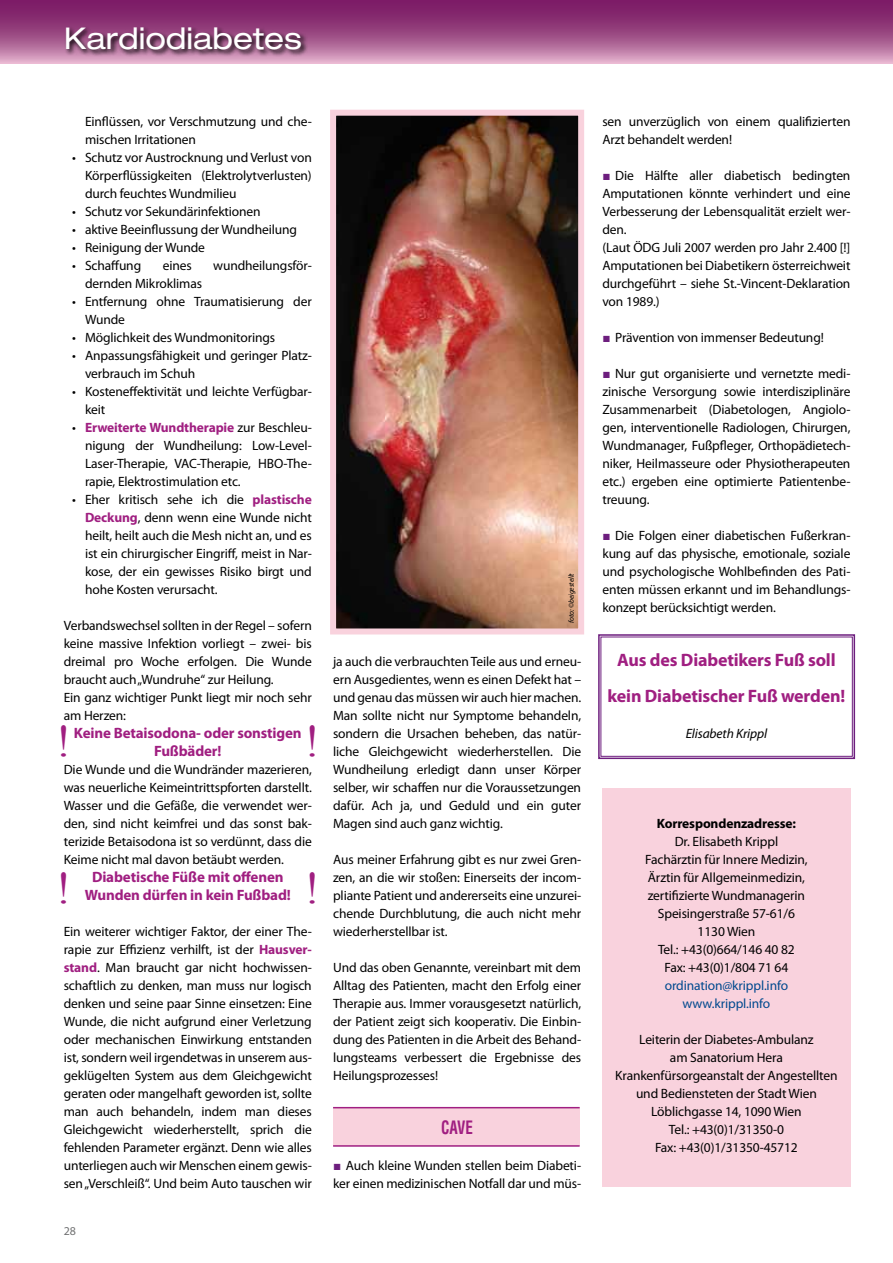
<style>
.page{position:relative;width:893px;height:1263px;background:#fff}
.page>*{position:absolute;margin:0;border:0;box-sizing:border-box;transform-origin:0 0}
.t1{font:45px "Times New Roman";color:#a01f81}
.t2{font:expanded 30px "Helvetica Neue";color:#fff}
.t3{font:700 18px/36px "Myriad Pro";letter-spacing:-.01em;color:#a01f81;text-align:center}
.t4{font:700 condensed 18px "Helvetica";color:#a01f81;scale:.83 1}
.t5{font:700 15px/18px "Myriad Pro";letter-spacing:-.01em;color:#a01f81;text-align:center}
.t6{font:13.5px/18px "Myriad Pro";letter-spacing:-.01em;color:#000;text-align:justify}
.t7{font:italic 13.5px "Myriad Pro";letter-spacing:-.01em;color:#000}
.t8{font:12px "Myriad Pro";color:#707172}
.t9{font:italic 7.5px "Myriad Pro";letter-spacing:-.01em;color:#000}
.s1{font-weight:700;color:#a01f81}
.s2{font-family:"Times New Roman";color:#6d1e7e}
.s3{font-weight:700}
.s4{color:#00498e}
</style>
<div class="page">
<svg style="left:0;top:0;width:893px;height:64px;background:#9f4f88"></svg>
<div style="left:65px;top:26px;width:244px;height:31px;background:#000;opacity:.9"></div>
<div style="left:333px;top:1108px;width:247px;height:38px;background:#f9d2dd"></div>
<hr style="left:333px;top:1107px;width:247px;height:1px;background:#a01f81">
<hr style="left:333px;top:1145px;width:247px;height:2px;background:#a01f81">
<div style="left:602px;top:788px;width:248px;height:399px;background:#f9d2dd"></div>
<svg style="left:598px;top:634px;width:258px;height:126px"></svg>
<img style="left:337px;top:117px;width:240px;height:510px">
<div style="left:330px;top:110px;width:254px;height:524px;border:6px solid #f9d2dd"></div>
<p class="t2" style="left:64px;top:20px;width:240px">Kardiodiabetes</p>
<p class="t6" style="left:85px;top:112px;width:228px">Einflüssen, vor Verschmutzung und che&shy;mischen Irritationen</p>
<p class="t6" style="left:85px;top:148px;width:228px;text-indent:-13px">• Schutz vor Austrocknung und Verlust von Körperflüssigkeiten (Elektrolytverlusten) durch feuchtes Wundmilieu</p>
<p class="t6" style="left:72px;top:202px;width:190px">• Schutz vor Sekundärinfektionen</p>
<p class="t6" style="left:72px;top:220px;width:226px">• aktive Beeinflussung der Wundheilung</p>
<p class="t6" style="left:72px;top:238px;width:134px">• Reinigung der Wunde</p>
<p class="t6" style="left:72px;top:256px;width:70px">• Schaffung</p>
<p class="t6" style="left:163px;top:256px;width:30px">eines</p>
<p class="t6" style="left:213px;top:256px;width:100px">wundheilungsför-</p>
<p class="t6" style="left:85px;top:274px;width:119px">dernden Mikroklimas</p>
<p class="t6" style="left:85px;top:292px;width:228px;text-indent:-13px">• Entfernung ohne Traumatisierung der<br>Wunde</p>
<p class="t6" style="left:72px;top:328px;width:205px">• Möglichkeit des Wundmonitorings</p>
<p class="t6" style="left:85px;top:346px;width:228px;text-indent:-13px">• Anpassungsfähigkeit und geringer Platz&shy;verbrauch im Schuh</p>
<p class="t6" style="left:85px;top:382px;width:228px;text-indent:-13px">• Kosteneffektivität und leichte Verfügbar&shy;keit</p>
<p class="t6" style="left:85px;top:418px;width:228px;text-indent:-13px">• <span class="s1">Erweiterte Wundtherapie</span> zur Beschleu&shy;nigung der Wundheilung: Low-Level-Laser-Therapie, VAC-Therapie, HBO-The&shy;rapie, Elektrostimulation etc.</p>
<p class="t6" style="left:85px;top:490px;width:228px;text-indent:-13px">• Eher kritisch sehe ich die <span class="s1">plastische Deckung</span>, denn wenn eine Wunde nicht heilt, heilt auch die Mesh nicht an, und es ist ein chirurgischer Eingriff, meist in Nar&shy;kose, der ein gewisses Risiko birgt und hohe Kosten verursacht.</p>
<p class="t6" style="left:64px;top:616px;width:250px;text-align:left">Verbandswechsel sollten in der Regel – sofern keine massive Infektion vorliegt – zwei- bis dreimal pro Woche erfolgen. Die Wunde braucht auch „Wundruhe“ zur Heilung.<br>Ein ganz wichtiger Punkt liegt mir noch sehr am Herzen:</p>
<p class="t5" style="left:74px;top:723px;width:229px">Keine Betaisodona- oder sonstigen<br>Fußbäder!</p>
<p class="t6" style="left:64px;top:760px;width:250px">Die Wunde und die Wundränder mazerieren, was neuerliche Keimeintrittspforten darstellt.<br>Wasser und die Gefäße, die verwendet wer&shy;den, sind nicht keimfrei und das sonst bak&shy;terizide Betaisodona ist so verdünnt, dass die Keime nicht mal davon betäubt werden.</p>
<p class="t5" style="left:85px;top:867px;width:208px">Diabetische Füße mit offenen<br>Wunden dürfen in kein Fußbad!</p>
<p class="t6" style="left:64px;top:922px;width:250px">Ein weiterer wichtiger Faktor, der einer The&shy;rapie zur Effizienz verhilft, ist der <span class="s1">Hausver&shy;stand</span>. Man braucht gar nicht hochwissen&shy;schaftlich zu denken, man muss nur logisch denken und seine paar Sinne einsetzen: Eine Wunde, die nicht aufgrund einer Verletzung oder mechanischen Einwirkung entstanden ist, sondern weil irgendetwas in unserem aus&shy;geklügelten System aus dem Gleichgewicht geraten oder mangelhaft geworden ist, sollte man auch behandeln, indem man dieses Gleichgewicht wiederherstellt, sprich die fehlenden Parameter ergänzt. Denn wie alles unterliegen auch wir Menschen einem gewis&shy;sen „Verschleiß“. Und beim Auto tauschen wir</p>
<p class="t1" style="left:56px;top:710px;width:16px">!</p>
<p class="t1" style="left:305px;top:710px;width:16px">!</p>
<p class="t1" style="left:56px;top:858px;width:16px">!</p>
<p class="t1" style="left:305px;top:858px;width:16px">!</p>
<p class="t8" style="left:64px;top:1223px;width:14px">28</p>
<p class="t9" style="left:567px;top:623px;width:51px;rotate:-90deg">foto: ©beigestellt</p>
<p class="t6" style="left:333px;top:652px;width:250px">ja auch die verbrauchten Teile aus und erneu&shy;ern Ausgedientes, wenn es einen Defekt hat – und genau das müssen wir auch hier machen.<br>Man sollte nicht nur Symptome behandeln, sondern die Ursachen beheben, das natür&shy;liche Gleichgewicht wiederherstellen. Die Wundheilung erledigt dann unser Körper selber, wir schaffen nur die Voraussetzungen dafür. Ach ja, und Geduld und ein guter Magen sind auch ganz wichtig.</p>
<p class="t6" style="left:333px;top:850px;width:250px">Aus meiner Erfahrung gibt es nur zwei Gren&shy;zen, an die wir stoßen: Einerseits der incom&shy;pliante Patient und andererseits eine unzurei&shy;chende Durchblutung, die auch nicht mehr wiederherstellbar ist.</p>
<p class="t6" style="left:333px;top:958px;width:250px">Und das oben Genannte, vereinbart mit dem Alltag des Patienten, macht den Erfolg einer Therapie aus. Immer vorausgesetzt natürlich, der Patient zeigt sich kooperativ. Die Einbin&shy;dung des Patienten in die Arbeit des Behand&shy;lungsteams verbessert die Ergebnisse des Heilungsprozesses!</p>
<p class="t4" style="left:441px;top:1116px;width:40px">CAVE</p>
<p class="t6" style="left:333px;top:1156px;width:250px"><span class="s2">■</span> Auch kleine Wunden stellen beim Diabeti&shy;ker einen medizinischen Notfall dar und müs-</p>
<p class="t6" style="left:602px;top:112px;width:250px">sen unverzüglich von einem qualifizierten<br>Arzt behandelt werden!</p>
<p class="t6" style="left:602px;top:166px;width:250px;text-align:left"><span class="s2">■</span> Die Hälfte aller diabetisch bedingten Amputationen könnte verhindert und eine Verbesserung der Lebensqualität erzielt wer&shy;den.<br>(Laut ÖDG Juli 2007 werden pro Jahr 2.400 [!] Amputationen bei Diabetikern österreichweit durchgeführt – siehe St.-Vincent-Deklaration von 1989.)</p>
<p class="t6" style="left:602px;top:328px;width:223px"><span class="s2">■</span> Prävention von immenser Bedeutung!</p>
<p class="t6" style="left:602px;top:364px;width:250px"><span class="s2">■</span> Nur gut organisierte und vernetzte medi&shy;zinische Versorgung sowie interdisziplinäre Zusammenarbeit (Diabetologen, Angiolo&shy;gen, interventionelle Radiologen, Chirurgen, Wundmanager, Fußpfleger, Orthopädietech&shy;niker, Heilmasseure oder Physiotherapeuten etc.) ergeben eine optimierte Patientenbe&shy;treuung.</p>
<p class="t6" style="left:602px;top:526px;width:250px"><span class="s2">■</span> Die Folgen einer diabetischen Fußerkran&shy;kung auf das physische, emotionale, soziale und psychologische Wohlbefinden des Pati&shy;enten müssen erkannt und im Behandlungs&shy;konzept berücksichtigt werden.</p>
<p class="t3" style="left:608px;top:641px;width:239px">Aus des Diabetikers Fuß soll kein Diabetischer Fuß werden!</p>
<p class="t7" style="left:686px;top:725px;width:83px">Elisabeth Krippl</p>
<p class="t6" style="left:645px;top:814px;width:164px;text-align:center"><span class="s3">Korrespondenzadresse:<br></span>Dr. Elisabeth Krippl<br>Fachärztin für Innere Medizin,<br>Ärztin für Allgemeinmedizin, zertifizierte Wundmanagerin<br>Speisingerstraße 57-61/6<br>1130 Wien<br>Tel.: +43(0)664/146 40 82<br>Fax: +43(0)1/804 71 64 <span class="s4">ordination@krippl.info www.krippl.info</span></p>
<p class="t6" style="left:615px;top:1030px;width:224px;text-align:center">Leiterin der Diabetes-Ambulanz<br>am Sanatorium Hera<br>Krankenfürsorgeanstalt der Angestellten und Bediensteten der Stadt Wien<br>Löblichgasse 14, 1090 Wien<br>Tel.: +43(0)1/31350-0<br>Fax: +43(0)1/31350-45712</p>
</div>
